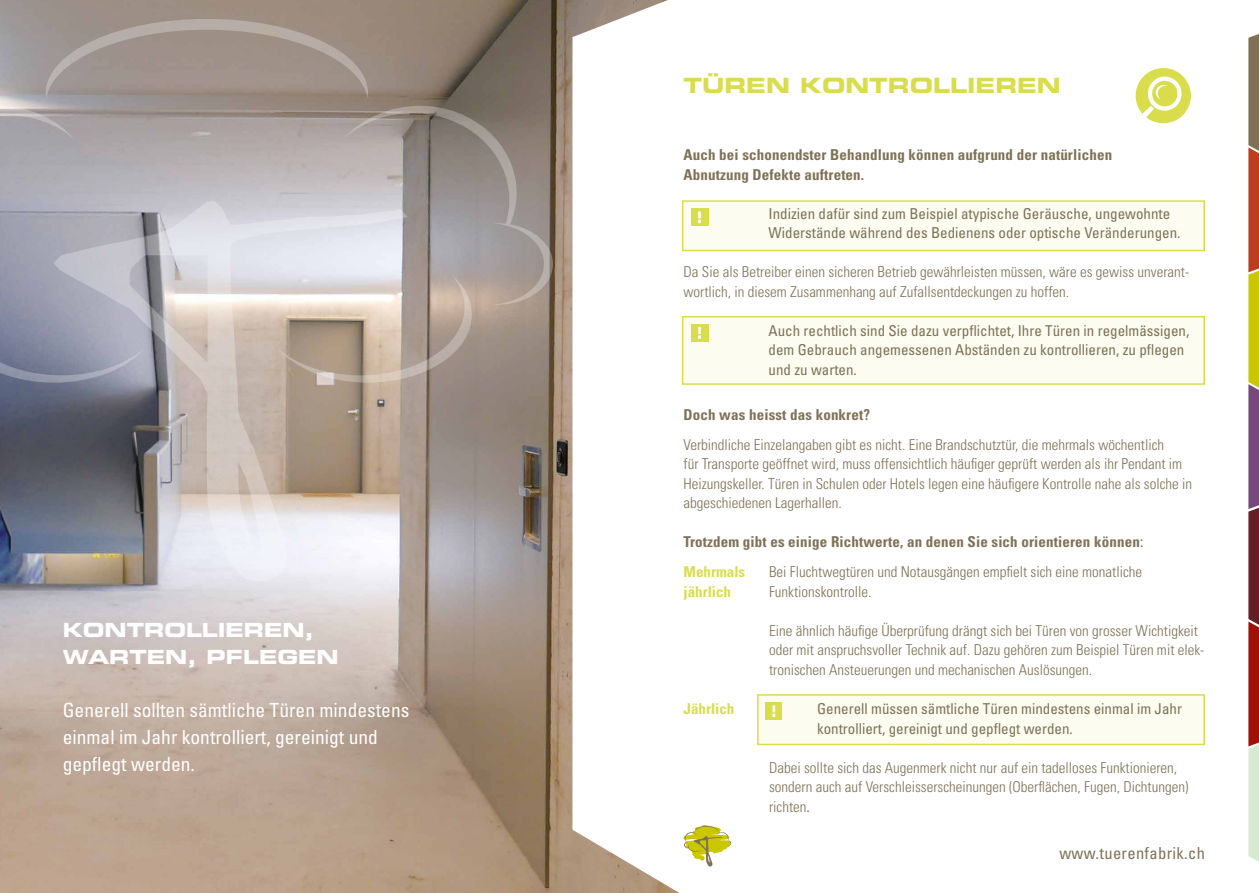
<style>
.page{position:relative;width:1259px;height:893px;background:#fff}
.page>*{position:absolute;margin:0;border:0;box-sizing:border-box;transform-origin:0 0}
.t1{font:21px "Eurostile Bold Extended Two";color:#d9dd4c}
.t2{font:condensed 19.5px/27px "Univers";color:#fff}
.t3{font:19.5px/27px "Eurostile Bold Extended Two";color:#fff}
.t4{font:condensed 16.5px "Univers";letter-spacing:.02em;color:#7e7156}
.t5{font:300 condensed 15px/19.5px "Univers";color:#7e7156}
.t6{font:condensed 15px/19.5px "Univers";color:#7e7156}
.t7{font:700 condensed 15px/19.5px "Univers";letter-spacing:.01em;color:#7e7156}
.t8{font:700 condensed 15px "Univers";color:#d9dd4c}
.s1{font-weight:400}
.s2{color:#d9dd4c}
</style>
<div class="page">
<svg style="left:683px;top:825px;width:48px;height:42px"></svg>
<div style="left:757px;top:694px;width:448px;height:51px;background:#fcfcf1;border:2px solid #d9dd4c"></div>
<div style="left:765px;top:703px;width:17px;height:17px;background:#d9dd4c"></div>
<svg style="left:772px;top:705px;width:3px;height:12px"></svg>
<div style="left:682px;top:200px;width:523px;height:51px;background:#fcfcf1;border:2px solid #d9dd4c"></div>
<img style="left:0;top:0;width:679px;height:893px">
<div style="left:682px;top:316px;width:523px;height:69px;background:#fcfcf1;border:2px solid #d9dd4c"></div>
<div style="left:691px;top:209px;width:17px;height:17px;background:#d9dd4c"></div>
<svg style="left:698px;top:211px;width:3px;height:12px"></svg>
<div style="left:691px;top:324px;width:17px;height:17px;background:#d9dd4c"></div>
<svg style="left:698px;top:327px;width:3px;height:12px"></svg>
<svg style="left:46px;top:19px;width:322px;height:80px;background:#a0938c"></svg>
<svg style="left:277px;top:106px;width:276px;height:277px;background:#a09590"></svg>
<svg style="left:0;top:106px;width:145px;height:277px;background:#a0a0aa"></svg>
<svg style="left:54px;top:201px;width:354px;height:382px;background:#bab4b3"></svg>
<svg style="left:1248px;top:34px;width:11px;height:828px;background:#a46f51"></svg>
<div style="left:1135px;top:68px;width:56px;height:55px;background:#d9dd4c;border-radius:50%"></div>
<svg style="left:1135px;top:76px;width:46px;height:48px"></svg>
<h2 class="t3" style="left:63px;top:616px;width:277px">KONTROLLIEREN,<br>WARTEN, PFLEGEN</h2>
<h2 class="t2" style="left:63px;top:696px;width:348px">Generell sollten sämtliche Türen mindestens einmal im Jahr kontrolliert, gereinigt und gepflegt werden.</h2>
<h1 class="t1" style="left:683px;top:71px;width:379px">TÜREN KONTROLLIEREN</h1>
<p class="t7" style="left:683px;top:145px;width:430px">Auch bei schonendster Behandlung können aufgrund der natürlichen<br>Abnutzung Defekte auftreten.</p>
<p class="t6" style="left:768px;top:203px;width:413px">Indizien dafür sind zum Beispiel atypische Geräusche, ungewohnte<br>Widerstände während des Bedienens oder optische Veränderungen.</p>
<p class="t5" style="left:683px;top:262px;width:507px">Da Sie als Betreiber einen sicheren Betrieb gewährleisten müssen, wäre es gewiss unverant&shy;wortlich, in diesem Zusammenhang auf Zufallsentdeckungen zu hoffen.</p>
<p class="t6" style="left:768px;top:320px;width:422px">Auch rechtlich sind Sie dazu verpflichtet, Ihre Türen in regelmässigen, dem Gebrauch angemessenen Abständen zu kontrollieren, zu pflegen und zu warten.</p>
<p class="t7" style="left:683px;top:405px;width:188px">Doch was heisst das konkret?</p>
<p class="t5" style="left:683px;top:435px;width:510px">Verbindliche Einzelangaben gibt es nicht. Eine Brandschutztür, die mehrmals wöchentlich<br>für Transporte geöffnet wird, muss offensichtlich häufiger geprüft werden als ihr Pendant im Heizungskeller. Türen in Schulen oder Hotels legen eine häufigere Kontrolle nahe als solche in abgeschiedenen Lagerhallen.</p>
<p class="t7" style="left:683px;top:527px;width:461px;line-height:30px">Trotzdem gibt es einige Richtwerte, an denen Sie sich orientieren können<span class="s1">:<br></span><span class="s2">Mehrmals</span></p>
<p class="t5" style="left:769px;top:562px;width:375px">Bei Fluchtwegtüren und Notausgängen empfielt sich eine monatliche</p>
<p class="t8" style="left:683px;top:582px;width:49px">jährlich</p>
<p class="t5" style="left:769px;top:582px;width:104px">Funktionskontrolle.</p>
<p class="t5" style="left:769px;top:621px;width:437px">Eine ähnlich häufige Überprüfung drängt sich bei Türen von grosser Wichtigkeit oder mit anspruchsvoller Technik auf. Dazu gehören zum Beispiel Türen mit elek&shy;tronischen Ansteuerungen und mechanischen Auslösungen.</p>
<p class="t8" style="left:683px;top:699px;width:52px">Jährlich</p>
<p class="t6" style="left:817px;top:698px;width:366px">Generell müssen sämtliche Türen mindestens einmal im Jahr kontrolliert, gereinigt und gepflegt werden.</p>
<p class="t5" style="left:769px;top:757px;width:421px">Dabei sollte sich das Augenmerk nicht nur auf ein tadelloses Funktionieren, sondern auch auf Verschleisserscheinungen (Oberflächen, Fugen, Dichtungen) richten<span class="s1">.</span></p>
<p class="t4" style="left:1059px;top:843px;width:147px">www.tuerenfabrik.ch</p>
</div>
